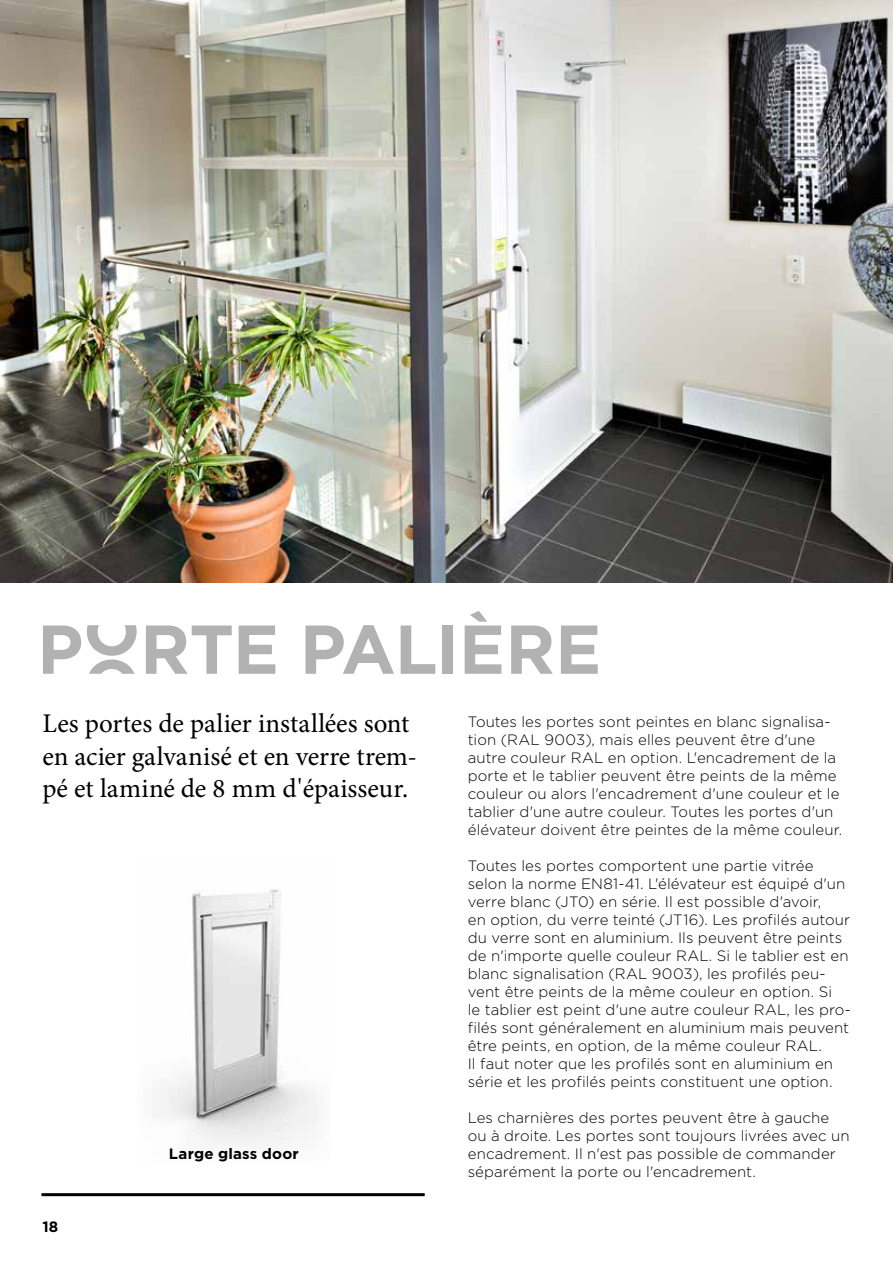
<style>
.page{position:relative;width:893px;height:1263px;background:#fff}
.page>*{position:absolute;margin:0;border:0;box-sizing:border-box;transform-origin:0 0}
.t1{font:700 69px "Gotham";letter-spacing:-.01em;color:#b3b2b2}
.t2{font:27px/32.4px "Minion Pro";color:#000}
.t3{font:300 15px/18px "Gotham";letter-spacing:.005em;color:#000}
.t4{font:700 15px "Gotham";letter-spacing:.01em;color:#000}
.s1{font-family:"Aritco Letter Lift"}
</style>
<div class="page">
<svg style="left:160px;top:889px;width:157px;height:255px"></svg>
<img style="left:0;top:0;width:893px;height:583px">
<hr style="left:41px;top:1193px;width:384px;height:3px;background:#000">
<h1 class="t1" style="left:37px;top:604px;width:566px">P<span class="s1">O</span>RTE PALIÈRE</h1>
<h2 class="t2" style="left:43px;top:708px;width:376px">Les portes de palier installées sont en acier galvanisé et en verre trem&shy;pé et laminé de 8 mm d'épaisseur.</h2>
<p class="t3" style="left:468px;top:712px;width:376px">Toutes les portes sont peintes en blanc signalisa&shy;tion (RAL 9003), mais elles peuvent être d'une autre couleur RAL en option. L'encadrement de la porte et le tablier peuvent être peints de la même couleur ou alors l'encadrement d'une couleur et le tablier d'une autre couleur. Toutes les portes d'un élévateur doivent être peintes de la même couleur.</p>
<p class="t3" style="left:468px;top:856px;width:385px">Toutes les portes comportent une partie vitrée selon la norme EN81-41. L'élévateur est équipé d'un verre blanc (JT0) en série. Il est possible d'avoir,<br>en option, du verre teinté (JT16). Les profilés autour du verre sont en aluminium. Ils peuvent être peints de n'importe quelle couleur RAL. Si le tablier est en blanc signalisation (RAL 9003), les profilés peu&shy;vent être peints de la même couleur en option. Si<br>le tablier est peint d'une autre couleur RAL, les pro&shy;filés sont généralement en aluminium mais peuvent être peints, en option, de la même couleur RAL.<br>Il faut noter que les profilés sont en aluminium en série et les profilés peints constituent une option.</p>
<p class="t3" style="left:468px;top:1108px;width:383px">Les charnières des portes peuvent être à gauche ou à droite. Les portes sont toujours livrées avec un encadrement. Il n'est pas possible de commander séparément la porte ou l'encadrement.</p>
<p class="t4" style="left:169px;top:1143px;width:131px">Large glass door</p>
<p class="t4" style="left:43px;top:1217px;width:17px">18</p>
</div>
